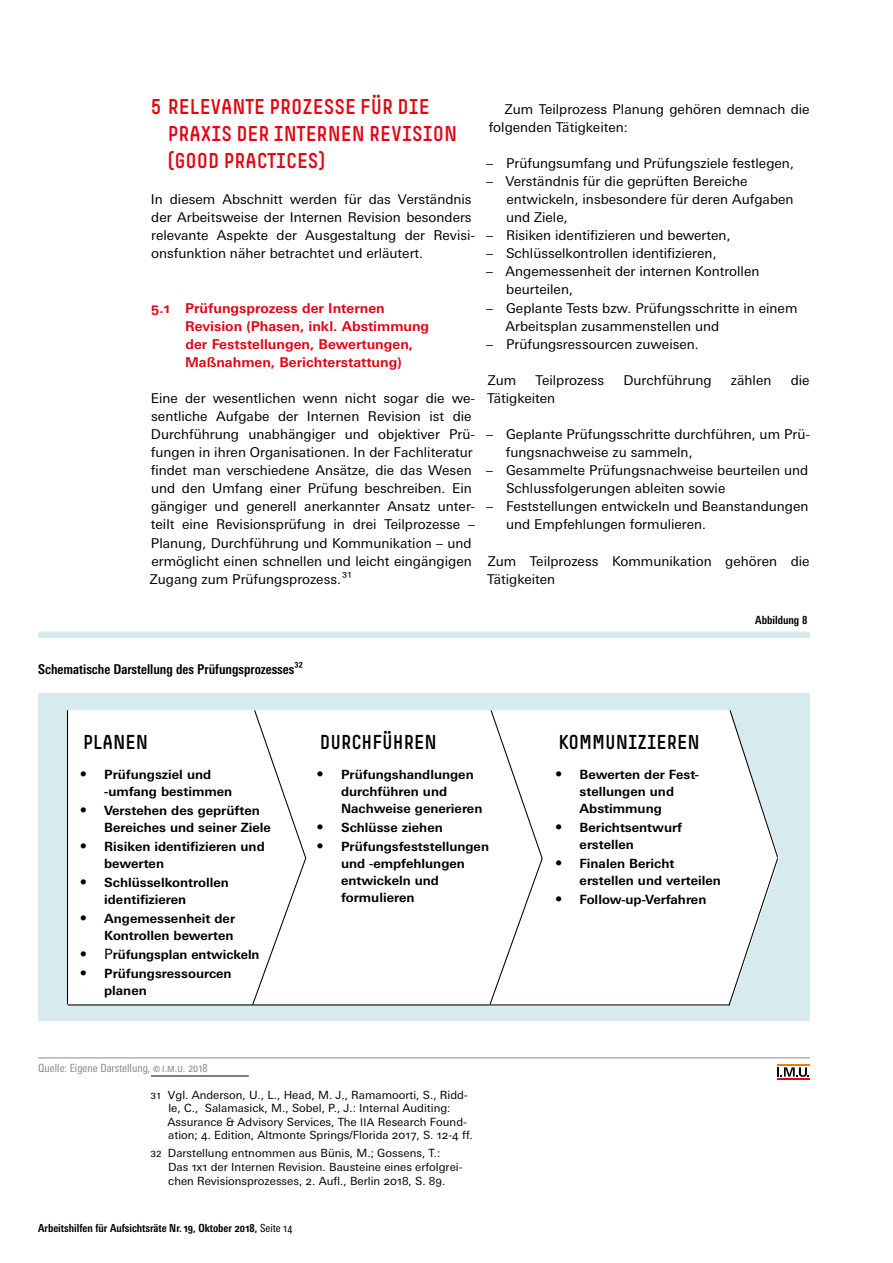
<style>
.page{position:relative;width:893px;height:1263px;background:#fff}
.page>*{position:absolute;margin:0;border:0;box-sizing:border-box;transform-origin:0 0}
.t1{font:21px/27.2px "Simple HBS";color:#e30513}
.t2{font:19.8px "Simple HBS";color:#000}
.Grundtext_o_E{font:13.5px/18px "Univers Next Pro";color:#000}
.t3{font:700 13.5px/18px "Univers Next Pro";color:#e30513}
.Zwischen_Auflistunge{font:13.5px/18px "Univers Next Pro";color:#000}
.Vor_Auflistung__-zäh{font:13.5px/18px "Univers Next Pro";color:#000}
.Haupttitel__A{font:700 condensed 13.5px "Univers Next Pro";color:#000}
.t4{font:700 12.75px/17px "Univers Next Pro";color:#000}
.Fußnote{font:11.25px/13.5px "Univers Next Pro";color:#000}
.Quellangabe_mit_Li{font:condensed 11.25px "Univers Next Pro";color:#878988}
.t5{font:700 condensed 11.25px "Univers Next Pro";color:#000}
.t6{font:700 condensed 11.1px "Univers Next Pro";color:#000}
.s1{color:#fff}
.s2{font-weight:400;font-size:14.25px}
.s3{font-weight:700;font-stretch:normal;font-size:8.55px}
.s4{font-size:10.65px}
.s5{font-weight:400}
</style>
<div class="page">
<hr style="left:151px;top:1075px;width:98px;height:1px;background:#000">
<div style="left:38px;top:631px;width:772px;height:7px;background:#d7ebed"></div>
<hr style="left:38px;top:1058px;width:772px;height:1px;background:#878988">
<svg style="left:777px;top:1064px;width:33px;height:16px"></svg>
<hr style="left:777px;top:1064px;width:32px;height:1px;background:#ef7c00">
<hr style="left:777px;top:1079px;width:32px;height:1px;background:#e30513">
<svg style="left:777px;top:1067px;width:32px;height:10px"></svg>
<div style="left:38px;top:693px;width:772px;height:327px;background:#d6ebed"></div>
<div style="left:489px;top:710px;width:291px;height:297px;background:#fff"></div>
<div style="left:307px;top:710px;width:182px;height:294px;background:#fff"></div>
<div style="left:68px;top:710px;width:183px;height:294px;background:#fff"></div>
<svg style="left:728px;top:710px;width:51px;height:297px"></svg>
<div style="left:489px;top:710px;width:55px;height:294px;background:#fff"></div>
<div style="left:251px;top:710px;width:56px;height:296px;background:#fff"></div>
<hr style="left:68px;top:1004px;width:661px;height:1px;background:#000">
<hr style="left:67px;top:710px;width:1px;height:294px;background:#000">
<p class="t1" style="left:168px;top:93px;width:291px;text-indent:-17px">5 RELEVANTE PROZESSE FÜR DIE<br>PRAXIS DER INTERNEN REVISION (GOOD PRACTICES)</p>
<p class="Grundtext_o_E" style="left:151px;top:190px;width:326px">In diesem Abschnitt werden für das Verständnis der Arbeitsweise der Internen Revision besonders relevante Aspekte der Ausgestaltung der Revisi&shy;onsfunktion näher betrachtet und erläutert.</p>
<p class="t3" style="left:185px;top:299px;width:246px;text-indent:-34px">5.1 Prüfungsprozess der Internen Revision (Phasen, inkl. Abstimmung der Feststellungen, Bewertungen, Maßnahmen, Berichterstattung)</p>
<p class="Grundtext_o_E" style="left:150px;top:389px;width:327px">Eine der wesentlichen wenn nicht sogar die we&shy;sentliche Aufgabe der Internen Revision ist die Durchführung unabhängiger und objektiver Prü&shy;fungen in ihren Organisationen. In der Fachliteratur findet man verschiedene Ansätze, die das Wesen und den Umfang einer Prüfung beschreiben. Ein gängiger und generell anerkannter Ansatz unter&shy;teilt eine Revisionsprüfung in drei Teilprozesse – Planung, Durchführung und Kommunikation – und ermöglicht einen schnellen und leicht eingängigen Zugang zum Prüfungsprozess. 31 <span class="s1">32</span></p>
<p class="Vor_Auflistung__-zäh" style="left:489px;top:100px;width:322px;text-indent:16px">Zum Teilprozess Planung gehören demnach die folgenden Tätigkeiten:</p>
<p class="Grundtext_o_E" style="left:486px;top:154px;width:309px">– Prüfungsumfang und Prüfungsziele festlegen,</p>
<p class="Grundtext_o_E" style="left:506px;top:172px;width:289px;text-indent:-20px">– Verständnis für die geprüften Bereiche entwickeln, insbesondere für deren Aufgaben und Ziele,</p>
<p class="Grundtext_o_E" style="left:486px;top:226px;width:246px">– Risiken identifizieren und bewerten,</p>
<p class="Grundtext_o_E" style="left:486px;top:245px;width:232px">– Schlüsselkontrollen identifizieren,</p>
<p class="Grundtext_o_E" style="left:506px;top:263px;width:255px;text-indent:-20px">– Angemessenheit der internen Kontrollen beurteilen,</p>
<p class="Grundtext_o_E" style="left:505px;top:299px;width:293px;text-indent:-19px">– Geplante Tests bzw. Prüfungsschritte in einem<br>Arbeitsplan zusammenstellen und</p>
<p class="Grundtext_o_E" style="left:486px;top:335px;width:214px">– Prüfungsressourcen zuweisen.</p>
<p class="Zwischen_Auflistunge" style="left:488px;top:371px;width:30px">Zum</p>
<p class="Zwischen_Auflistunge" style="left:536px;top:371px;width:70px">Teilprozess</p>
<p class="Zwischen_Auflistunge" style="left:623px;top:371px;width:90px">Durchführung</p>
<p class="Zwischen_Auflistunge" style="left:731px;top:371px;width:42px">zählen</p>
<p class="Zwischen_Auflistunge" style="left:791px;top:371px;width:20px">die</p>
<p class="Zwischen_Auflistunge" style="left:487px;top:389px;width:70px">Tätigkeiten</p>
<p class="Grundtext_o_E" style="left:506px;top:425px;width:306px;text-indent:-20px">– Geplante Prüfungsschritte durchführen, um Prü&shy;fungsnachweise zu sammeln,</p>
<p class="Grundtext_o_E" style="left:506px;top:461px;width:304px;text-indent:-20px">– Gesammelte Prüfungsnachweise beurteilen und<br>Schlussfolgerungen ableiten sowie</p>
<p class="Grundtext_o_E" style="left:506px;top:498px;width:304px;text-indent:-20px">– Feststellungen entwickeln und Beanstandungen und Empfehlungen formulieren.</p>
<p class="Zwischen_Auflistunge" style="left:487px;top:552px;width:324px">Zum Teilprozess Kommunikation gehören die<br>Tätigkeiten</p>
<p class="t5" style="left:755px;top:614px;width:54px">Abbildung 8</p>
<p class="Haupttitel__A" style="left:38px;top:661px;width:266px">Schematische Darstellung des Prüfungsprozesses32</p>
<p class="t2" style="left:83px;top:731px;width:67px">PLANEN</p>
<p class="t4" style="left:80px;top:766px;width:133px"><span class="s2">•</span> Prüfungsziel und</p>
<p class="t4" style="left:104px;top:783px;width:130px">-umfang bestimmen</p>
<p class="t4" style="left:80px;top:802px;width:182px"><span class="s2">•</span> Verstehen des geprüften</p>
<p class="t4" style="left:104px;top:819px;width:168px">Bereiches und seiner Ziele</p>
<p class="t4" style="left:104px;top:838px;width:162px;text-indent:-25px"><span class="s2">•</span> Risiken identifizieren und bewerten</p>
<p class="t4" style="left:80px;top:874px;width:151px"><span class="s2">•</span> Schlüsselkontrollen</p>
<p class="t4" style="left:104px;top:891px;width:84px">identifizieren</p>
<p class="t4" style="left:80px;top:910px;width:157px"><span class="s2">•</span> Angemessenheit der</p>
<p class="t4" style="left:104px;top:927px;width:131px">Kontrollen bewerten</p>
<p class="t4" style="left:80px;top:946px;width:181px"><span class="s2">• P</span>rüfungsplan entwickeln</p>
<p class="t4" style="left:80px;top:965px;width:153px"><span class="s2">•</span> Prüfungsressourcen</p>
<p class="t4" style="left:104px;top:982px;width:44px">planen</p>
<p class="Quellangabe_mit_Li" style="left:38px;top:1061px;width:171px">Quelle: Eigene Darstellung, <span class="s3">©</span> I.M.U. 2018</p>
<p class="t2" style="left:320px;top:731px;width:118px">DURCHFÜHREN</p>
<p class="t2" style="left:558px;top:731px;width:143px">KOMMUNIZIEREN</p>
<p class="t4" style="left:317px;top:766px;width:159px"><span class="s2">•</span> Prüfungshandlungen</p>
<p class="t4" style="left:341px;top:783px;width:108px">durchführen und</p>
<p class="t4" style="left:341px;top:800px;width:143px">Nachweise generieren</p>
<p class="t4" style="left:317px;top:819px;width:128px"><span class="s2">•</span> Schlüsse ziehen</p>
<p class="t4" style="left:317px;top:838px;width:174px"><span class="s2">•</span> Prüfungsfeststellungen</p>
<p class="t4" style="left:341px;top:855px;width:125px">und -empfehlungen</p>
<p class="t4" style="left:341px;top:872px;width:99px">entwickeln und</p>
<p class="t4" style="left:341px;top:889px;width:75px">formulieren</p>
<p class="t4" style="left:555px;top:766px;width:145px"><span class="s2">•</span> Bewerten der Fest-</p>
<p class="t4" style="left:580px;top:783px;width:96px">stellungen und</p>
<p class="t4" style="left:580px;top:800px;width:84px">Abstimmung</p>
<p class="t4" style="left:555px;top:819px;width:129px"><span class="s2">•</span> Berichtsentwurf</p>
<p class="t4" style="left:580px;top:836px;width:56px">erstellen</p>
<p class="t4" style="left:555px;top:855px;width:121px"><span class="s2">•</span> Finalen Bericht</p>
<p class="t4" style="left:580px;top:872px;width:143px">erstellen und verteilen</p>
<p class="t4" style="left:555px;top:891px;width:153px"><span class="s2">•</span> Follow-up-Verfahren</p>
<p class="Fußnote" style="left:167px;top:1088px;width:307px;text-indent:-17px">31 Vgl. Anderson, U., L., Head, M. J., Ramamoorti, S., Ridd&shy;le, C., Salamasick, M., Sobel, P., J.: Internal Auditing:<br>Assurance &amp; Advisory Services, The <span class="s4">IIA</span> Research Found&shy;ation; 4. Edition, Altmonte Springs/Florida 2017, S. 12-4 ff.</p>
<p class="Fußnote" style="left:168px;top:1147px;width:296px;text-indent:-18px">32 Darstellung entnommen aus Bünis, M.; Gossens, T.:<br>Das 1x1 der Internen Revision. Bausteine eines erfolgrei&shy;chen Revisionsprozesses, 2. Aufl., Berlin 2018, S. 89.</p>
<p class="t6" style="left:38px;top:1221px;width:256px">Arbeitshilfen für Aufsichtsräte Nr. 19, Oktober 2018, <span class="s5">Seite 14</span></p>
</div>
